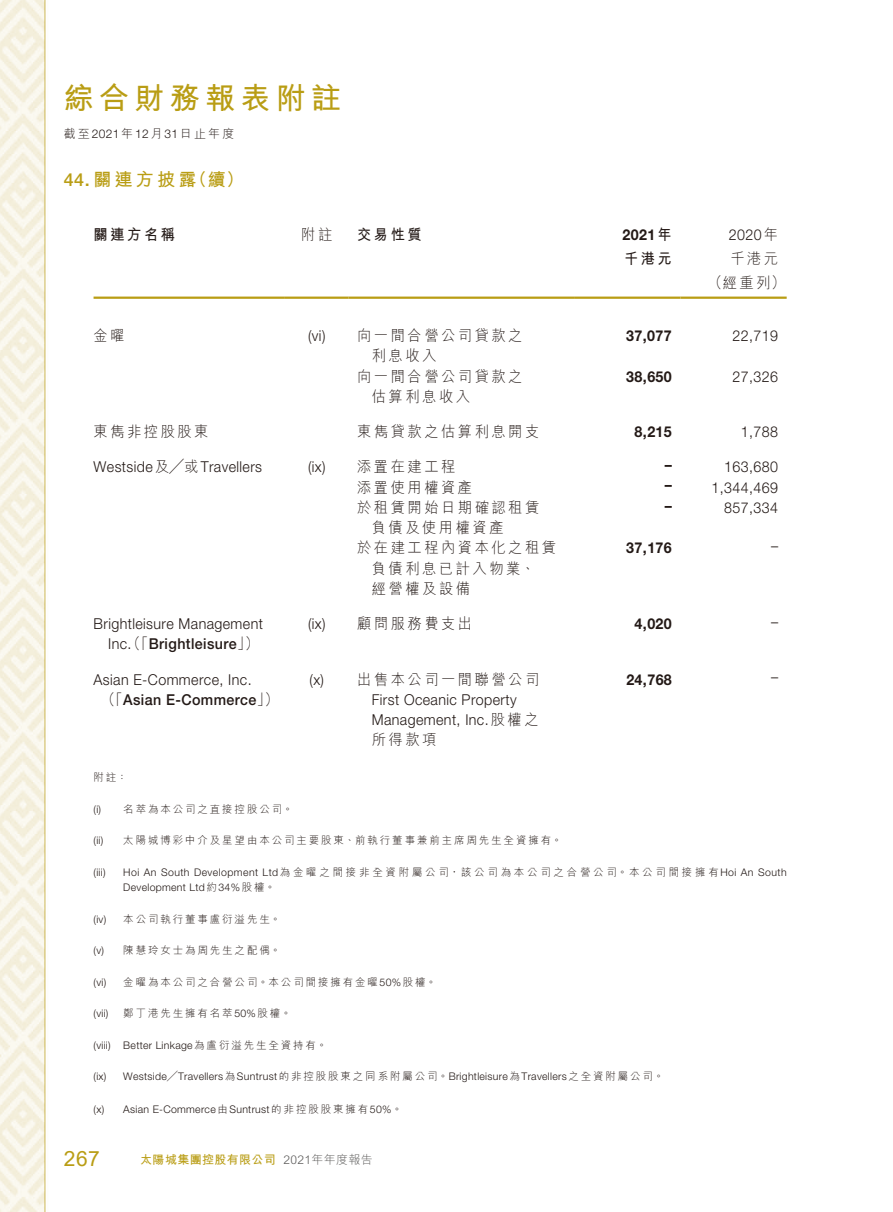
<style>
.page{position:relative;width:893px;height:1212px;background:#fff}
.page>*{position:absolute;margin:0;border:0;box-sizing:border-box;transform-origin:0 0}
.t1{font:700 30px "M Hei HK";letter-spacing:.18em;color:#b99d14}
.t2{font:21px "Arial";color:#b99d14}
.t3{font:700 18px "M Hei HK";letter-spacing:.18em;color:#b99d14}
.t4{font:300 15px/20.2px "Helvetica Neue LT Std";letter-spacing:.03em;color:#231916;scale:.95 1}
.t5{font:300 15px/20.2px "M Hei HK";letter-spacing:.18em;color:#231916;scale:.95 1}
.t6{font:700 15px "Helvetica Neue LT Std";letter-spacing:.03em;color:#231916;scale:.95 1}
.t7{font:700 15px "M Hei HK";letter-spacing:.18em;color:#231916;scale:.95 1}
.t8{font:300 12px "M Hei HK";letter-spacing:.18em;color:#231916}
.t9{font:700 12px "M Hei HK";letter-spacing:.03em;color:#b99d14}
.t10{font:300 12px "M Hei HK";letter-spacing:.03em;color:#595857}
.t11{font:300 10.5px "Helvetica Neue LT Std";letter-spacing:.03em;color:#231916}
.t12{font:300 10.5px "M Hei HK";letter-spacing:.18em;color:#231916}
.s1{font-family:"Helvetica Neue LT Std"}
.s2{font-family:"Helvetica Neue LT Std";font-weight:500}
.s3{font-family:"M Hei HK"}
.s4{font-weight:500}
</style>
<div class="page">
<img style="left:0;top:0;width:787px;height:1212px">
<hr style="left:94px;top:297px;width:191px;height:2px;background:#b99d14">
<hr style="left:285px;top:297px;width:64px;height:2px;background:#b99d14">
<hr style="left:349px;top:297px;width:225px;height:2px;background:#b99d14">
<hr style="left:574px;top:297px;width:106px;height:2px;background:#b99d14">
<hr style="left:680px;top:297px;width:107px;height:2px;background:#b99d14">
<h1 class="t1" style="left:64px;top:77px;width:279px">綜合財務報表附註</h1>
<p class="t8" style="left:64px;top:127px;width:172px">截至<span class="s1">2021</span>年<span class="s1">12</span>月<span class="s1">31</span>日止年度</p>
<h3 class="t3" style="left:64px;top:166px;width:134px"><span class="s2">44.</span>關連方披露</h3>
<h3 class="t3" style="left:189px;top:166px;width:57px">（續(</h3>
<h3 class="t7" style="left:94px;top:224px;width:87px">關連方名稱</h3>
<h3 class="t5" style="left:94px;top:325px;width:34px">金曜</h3>
<h3 class="t5" style="left:94px;top:421px;width:123px">東雋非控股股東</h3>
<h3 class="t4" style="left:94px;top:457px;width:179px">Westside<span class="s3">及╱或</span>Travellers</h3>
<h3 class="t5" style="left:301px;top:225px;width:34px">附註</h3>
<h3 class="t7" style="left:357px;top:224px;width:70px">交易性質</h3>
<h3 class="t6" style="left:623px;top:226px;width:53px">2021 <span class="s3">年</span></h3>
<h3 class="t4" style="left:729px;top:225px;width:53px">2020 <span class="s3">年</span></h3>
<h3 class="t7" style="left:624px;top:248px;width:52px">千港元</h3>
<h3 class="t5" style="left:730px;top:249px;width:52px">千港元</h3>
<h3 class="t5" style="left:708px;top:273px;width:83px">（經重列(</h3>
<h3 class="t4" style="left:308px;top:325px;width:20px">(vi)</h3>
<h3 class="t5" style="left:357px;top:325px;width:176px">向一間合營公司貸款之</h3>
<h3 class="t6" style="left:626px;top:326px;width:49px">37,077</h3>
<h3 class="t4" style="left:733px;top:325px;width:49px">22,719</h3>
<h3 class="t5" style="left:372px;top:346px;width:70px">利息收入</h3>
<h3 class="t5" style="left:372px;top:366px;width:160px;text-indent:-15px">向一間合營公司貸款之估算利息收入</h3>
<h3 class="t4" style="left:733px;top:366px;width:49px">27,326</h3>
<h3 class="t6" style="left:626px;top:367px;width:49px">38,650</h3>
<h3 class="t5" style="left:357px;top:421px;width:193px">東雋貸款之估算利息開支</h3>
<h3 class="t6" style="left:635px;top:422px;width:41px">8,215</h3>
<h3 class="t4" style="left:741px;top:421px;width:41px">1,788</h3>
<h3 class="t4" style="left:308px;top:457px;width:20px">i x( )</h3>
<h3 class="t5" style="left:357px;top:457px;width:105px">添置在建工程</h3>
<h3 class="t6" style="left:665px;top:455px;width:9px">–</h3>
<h3 class="t4" style="left:724px;top:457px;width:58px">163,680</h3>
<h3 class="t5" style="left:357px;top:477px;width:123px">添置使用權資產</h3>
<h3 class="t5" style="left:357px;top:497px;width:193px">於租賃開始日期確認租賃</h3>
<h3 class="t5" style="left:372px;top:517px;width:140px">負債及使用權資產</h3>
<h3 class="t6" style="left:665px;top:476px;width:9px">–</h3>
<h3 class="t6" style="left:665px;top:496px;width:9px">–</h3>
<h3 class="t4" style="left:712px;top:477px;width:72px">1,344,469</h3>
<h3 class="t4" style="left:724px;top:497px;width:58px">857,334</h3>
<h3 class="t5" style="left:372px;top:538px;width:195px;text-indent:-15px">於在建工程內資本化之租賃負債利息已計入物業、<br>經營權及設備</h3>
<h3 class="t4" style="left:771px;top:535px;width:9px">–</h3>
<h3 class="t6" style="left:626px;top:539px;width:49px">37,176</h3>
<h3 class="t5" style="left:357px;top:613px;width:123px">顧問服務費支出</h3>
<h3 class="t4" style="left:308px;top:613px;width:20px">i x( )</h3>
<h3 class="t6" style="left:635px;top:614px;width:41px">4,020</h3>
<h3 class="t4" style="left:94px;top:613px;width:180px;text-align:right">Brightleisure Management<br>Inc<span class="s3">（「</span>. <span class="s4">Brightleisure</span> <span class="s3">(「</span></h3>
<h3 class="t4" style="left:771px;top:611px;width:9px">–</h3>
<h3 class="t4" style="left:101px;top:669px;width:188px;text-indent:-8px">Asian -E Commerce, Inc.<br><span class="s3">（「</span><span class="s4">Asian E-Commerce</span> <span class="s3">(「</span></h3>
<h3 class="t5" style="left:357px;top:669px;width:193px">出售本公司一間聯營公司</h3>
<h3 class="t4" style="left:310px;top:669px;width:17px">)x(</h3>
<h3 class="t4" style="left:372px;top:689px;width:177px">First Oceanic Property<br>Management, Inc.<span class="s3">股權之</span></h3>
<h3 class="t5" style="left:372px;top:730px;width:70px">所得款項</h3>
<p class="t12" style="left:94px;top:772px;width:35px">附註：</p>
<p class="t11" style="left:94px;top:802px;width:9px">) i(</p>
<p class="t11" style="left:94px;top:834px;width:11px">i i( )</p>
<p class="t12" style="left:123px;top:803px;width:171px">名萃為本公司之直接控股公司。</p>
<p class="t12" style="left:123px;top:835px;width:440px">太陽城博彩中介及星望由本公司主要股東、前執行董事兼前主席周先生全資擁有。</p>
<h3 class="t6" style="left:626px;top:670px;width:49px">24,768</h3>
<h3 class="t4" style="left:771px;top:667px;width:9px">–</h3>
<p class="t11" style="left:94px;top:865px;width:14px">(iii)</p>
<p class="t11" style="left:123px;top:865px;width:665px">Hoi An South Development Ltd<span class="s3">為金曜之間接非全資附屬公司，該公司為本公司之合營公司。本公司間接擁有</span>Hoi An South</p>
<p class="t11" style="left:94px;top:913px;width:14px">i v( )</p>
<p class="t11" style="left:123px;top:881px;width:154px">Development Ltd<span class="s3">約</span>34%<span class="s3">股權。</span></p>
<p class="t12" style="left:123px;top:913px;width:159px">本公司執行董事盧衍溢先生。</p>
<p class="t11" style="left:94px;top:944px;width:12px">v( )</p>
<p class="t12" style="left:123px;top:945px;width:159px">陳慧玲女士為周先生之配偶。</p>
<p class="t11" style="left:94px;top:976px;width:14px">(vi)</p>
<p class="t12" style="left:123px;top:976px;width:315px">金曜為本公司之合營公司。本公司間接擁有金曜<span class="s1">50%</span>股權。</p>
<p class="t11" style="left:94px;top:1007px;width:16px">(vii)</p>
<p class="t12" style="left:123px;top:1008px;width:169px">鄭丁港先生擁有名萃<span class="s1">50%</span>股權。</p>
<p class="t11" style="left:94px;top:1039px;width:19px">(viii)</p>
<p class="t11" style="left:123px;top:1039px;width:205px">Better Linkage<span class="s3">為盧衍溢先生全資持有。</span></p>
<p class="t11" style="left:94px;top:1070px;width:14px">i x( )</p>
<p class="t11" style="left:123px;top:1070px;width:542px">Westside<span class="s3">╱</span>Travellers<span class="s3">為</span>Suntrust<span class="s3">的非控股股東之同系附屬公司。</span>Brightleisure<span class="s3">為</span>Travellers<span class="s3">之全資附屬公司。</span></p>
<p class="t11" style="left:94px;top:1103px;width:12px">x( )</p>
<p class="t11" style="left:123px;top:1103px;width:280px">Asian E-Commerce<span class="s3">由</span>Suntrust<span class="s3">的非控股股東擁有</span>50%<span class="s3">。</span></p>
<h2 class="t2" style="left:64px;top:1144px;width:38px">267</h2>
<p class="t9" style="left:140px;top:1150px;width:137px">太陽城集團控股有限公司</p>
<p class="t10" style="left:283px;top:1153px;width:91px">2021年年度報告</p>
</div>
